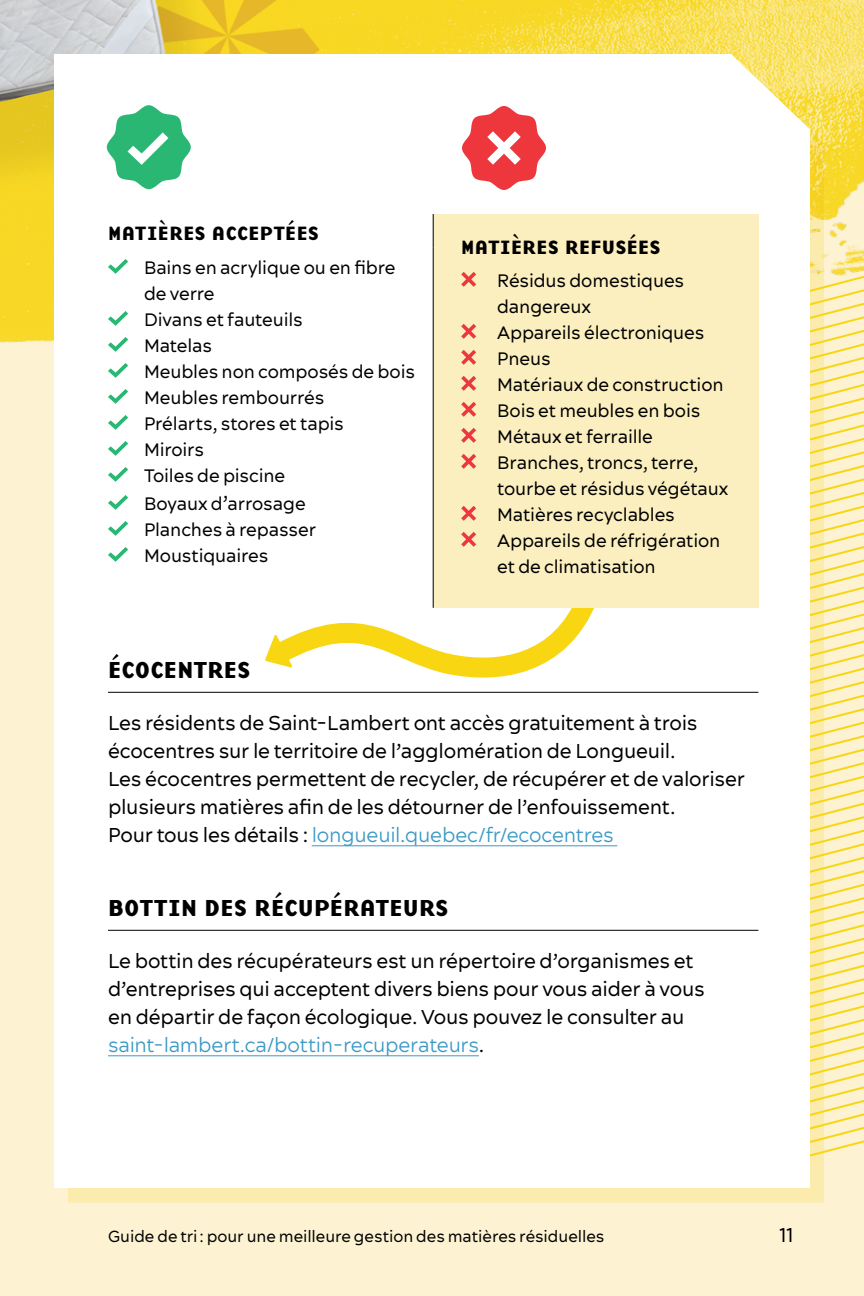
<style>
.page{position:relative;width:864px;height:1296px;background:#fdf3d3}
.page>*{position:absolute;margin:0;border:0;box-sizing:border-box;transform-origin:0 0}
.t1{font:700 24px "Base 9 Sans OT";letter-spacing:.005em;color:#000}
.t2{font:20px/28px "Acherus Feral";letter-spacing:-.015em;color:#000}
.t3{font:700 20px "Base 9 Sans OT";letter-spacing:.015em;color:#000}
.t4{font:18px/26px "Acherus Feral";letter-spacing:-.01em;color:#000}
.t5{font:16px "Acherus Feral";letter-spacing:-.005em;color:#000}
.s1{font-size:20px}
.s2{color:#3c99c5}
</style>
<div class="page">
<img style="left:0;top:0;width:864px;height:343px">
<svg style="left:810px;top:259px;width:54px;height:910px"></svg>
<div style="left:54px;top:54px;width:756px;height:1134px;background:#fff"></div>
<svg style="left:107px;top:105px;width:84px;height:84px"></svg>
<svg style="left:462px;top:106px;width:84px;height:84px"></svg>
<svg style="left:254px;top:572px;width:360px;height:108px"></svg>
<div style="left:433px;top:214px;width:325px;height:393px;background:#fcefbf"></div>
<hr style="left:108px;top:692px;width:650px;height:1px;background:#000">
<hr style="left:312px;top:845px;width:305px;height:1px;background:#3c99c5">
<hr style="left:108px;top:930px;width:650px;height:1px;background:#000">
<hr style="left:108px;top:1055px;width:371px;height:1px;background:#3c99c5">
<hr style="left:433px;top:214px;width:1px;height:34px;background:#000">
<hr style="left:433px;top:248px;width:1px;height:360px;background:#000">
<svg style="left:461px;top:272px;width:15px;height:15px"></svg>
<svg style="left:461px;top:324px;width:15px;height:15px"></svg>
<svg style="left:461px;top:350px;width:15px;height:15px"></svg>
<svg style="left:461px;top:376px;width:15px;height:15px"></svg>
<svg style="left:461px;top:402px;width:15px;height:15px"></svg>
<svg style="left:461px;top:428px;width:15px;height:15px"></svg>
<svg style="left:461px;top:454px;width:15px;height:15px"></svg>
<svg style="left:461px;top:506px;width:15px;height:15px"></svg>
<svg style="left:461px;top:532px;width:15px;height:15px"></svg>
<svg style="left:108px;top:259px;width:20px;height:15px"></svg>
<svg style="left:108px;top:311px;width:20px;height:15px"></svg>
<svg style="left:108px;top:337px;width:20px;height:15px"></svg>
<svg style="left:108px;top:363px;width:20px;height:15px"></svg>
<svg style="left:108px;top:389px;width:20px;height:15px"></svg>
<svg style="left:108px;top:415px;width:20px;height:15px"></svg>
<svg style="left:108px;top:441px;width:20px;height:15px"></svg>
<svg style="left:108px;top:467px;width:20px;height:15px"></svg>
<svg style="left:108px;top:495px;width:20px;height:15px"></svg>
<svg style="left:108px;top:521px;width:20px;height:15px"></svg>
<svg style="left:108px;top:547px;width:20px;height:15px"></svg>
<p class="t3" style="left:108px;top:219px;width:213px">MATIÈRES ACCEPTÉES</p>
<p class="t4" style="left:144px;top:254px;width:273px">Bains en acrylique ou en fibre de verre<br>Divans et fauteuils<br>Matelas<br>Meubles non composés de bois<br>Meubles rembourrés<br>Prélarts, stores et tapis<br>Miroirs<br>Toiles de piscine</p>
<p class="t4" style="left:144px;top:490px;width:174px">Boyaux d<span class="s1">’</span>arrosage<br>Planches à repasser<br>Moustiquaires</p>
<p class="t3" style="left:461px;top:233px;width:201px">MATIÈRES REFUSÉES</p>
<p class="t4" style="left:497px;top:267px;width:233px">Résidus domestiques dangereux<br>Appareils électroniques<br>Pneus<br>Matériaux de construction<br>Bois et meubles en bois<br>Métaux et ferraille<br>Branches, troncs, terre, tourbe et résidus végétaux<br>Matières recyclables<br>Appareils de réfrigération et de climatisation</p>
<p class="t1" style="left:108px;top:653px;width:144px">ÉCOCENTRES</p>
<p class="t2" style="left:108px;top:708px;width:639px">Les résidents de Saint-Lambert ont accès gratuitement à trois écocentres sur le territoire de l’agglomération de Longueuil.<br>Les écocentres permettent de recycler, de récupérer et de valoriser plusieurs matières afin de les détourner de l’enfouissement.<br>Pour tous les détails : <span class="s2">longueuil.quebec/fr/ecocentres</span></p>
<p class="t1" style="left:108px;top:891px;width:342px">BOTTIN DES RÉCUPÉRATEURS</p>
<p class="t2" style="left:108px;top:946px;width:598px">Le bottin des récupérateurs est un répertoire d’organismes et d’entreprises qui acceptent divers biens pour vous aider à vous en départir de façon écologique. Vous pouvez le consulter au <span class="s2">saint-lambert.ca/bottin-recuperateurs</span>.</p>
<p class="t5" style="left:108px;top:1226px;width:498px">Guide de tri: pour une meilleure gestion des matières résiduelles</p>
<p class="t2" style="left:779px;top:1220px;width:16px">11</p>
</div>
